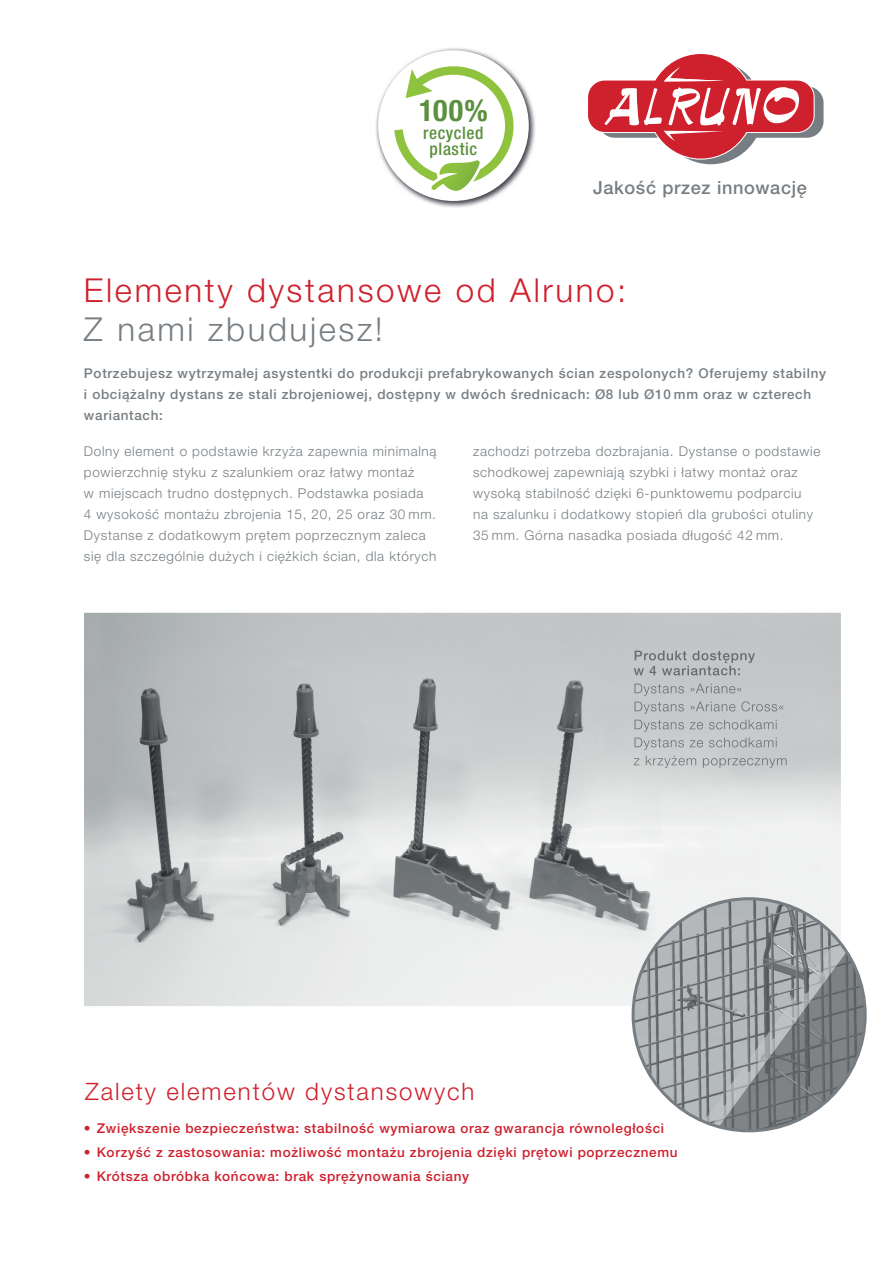
<style>
.page{position:relative;width:893px;height:1263px;background:#fff}
.page>*{position:absolute;margin:0;border:0;box-sizing:border-box;transform-origin:0 0}
.t1{font:300 33px "Helvetica Neue LT Pro";letter-spacing:.08em;color:#cf202d}
.t2{font:300 33px "Helvetica Neue LT Pro";letter-spacing:.08em;color:#777e83}
.t3{font:700 condensed 29.85px "Helvetica Neue LT Pro";color:#5c903e}
.t4{font:300 24px "Helvetica Neue LT Pro";letter-spacing:.08em;color:#cf202d}
.t5{font:500 18.15px "Helvetica Neue LT Pro";letter-spacing:.035em;color:#777e83}
.t6{font:500 condensed 17.4px/15.8px "Helvetica Neue LT Pro";letter-spacing:.035em;color:#5c903e;text-align:center}
.t7{font:300 13.5px/21px "Helvetica Neue LT Pro";letter-spacing:.05em;color:#777e83}
.t8{font:500 13.5px/21px "Helvetica Neue LT Pro";letter-spacing:.05em;color:#777e83}
.t9{font:500 13.5px "Helvetica Neue LT Pro";letter-spacing:.05em;color:#cf202d}
</style>
<div class="page">
<img style="left:84px;top:613px;width:757px;height:393px">
<img style="left:633px;top:899px;width:232px;height:232px;border-radius:116px">
<img style="left:375px;top:48px;width:161px;height:160px">
<div style="left:378px;top:50px;width:151px;height:151px;background:#fff;border-radius:50%"></div>
<svg style="left:394px;top:63px;width:128px;height:128px"></svg>
<img style="left:635px;top:651px;width:120px;height:12px">
<img style="left:634px;top:666px;width:106px;height:9px">
<img style="left:635px;top:684px;width:106px;height:12px">
<img style="left:635px;top:701px;width:148px;height:13px">
<img style="left:635px;top:720px;width:142px;height:12px">
<img style="left:635px;top:738px;width:142px;height:12px">
<img style="left:634px;top:756px;width:153px;height:12px">
<svg style="left:588px;top:54px;width:235px;height:110px"></svg>
<h2 class="t3" style="left:419px;top:92px;width:70px">100%</h2>
<p class="t6" style="left:423px;top:125px;width:62px">recycled plastic</p>
<h3 class="t5" style="left:593px;top:177px;width:215px">Jakość przez innowację</h3>
<h1 class="t1" style="left:84px;top:270px;width:544px">Elementy dystansowe od Alruno:</h1>
<h1 class="t2" style="left:84px;top:309px;width:300px">Z nami zbudujesz!</h1>
<p class="t8" style="left:84px;top:362px;width:744px">Potrzebujesz wytrzymałej asystentki do produkcji prefabrykowanych ścian zespolonych? Oferujemy stabilny i obciążalny dystans ze stali zbrojeniowej, dostępny w dwóch średnicach: Ø8 lub Ø10 mm oraz w czterech wariantach:</p>
<p class="t7" style="left:84px;top:441px;width:354px">Dolny element o podstawie krzyża zapewnia minimalną powierzchnię styku z szalunkiem oraz łatwy montaż<br>w miejscach trudno dostępnych. Podstawka posiada<br>4 wysokość montażu zbrojenia 15, 20, 25 oraz 30 mm.<br>Dystanse z dodatkowym prętem poprzecznym zaleca się dla szczególnie dużych i ciężkich ścian, dla których</p>
<p class="t7" style="left:473px;top:441px;width:349px">zachodzi potrzeba dozbrajania. Dystanse o podstawie schodkowej zapewniają szybki i łatwy montaż oraz wysoką stabilność dzięki 6-punktowemu podparciu<br>na szalunku i dodatkowy stopień dla grubości otuliny 35 mm. Górna nasadka posiada długość 42 mm.</p>
<h3 class="t4" style="left:85px;top:1077px;width:391px">Zalety elementów dystansowych</h3>
<p class="t9" style="left:84px;top:1120px;width:582px">• Zwiększenie bezpieczeństwa: stabilność wymiarowa oraz gwarancja równoległości</p>
<p class="t9" style="left:84px;top:1144px;width:595px">• Korzyść z zastosowania: możliwość montażu zbrojenia dzięki prętowi poprzecznemu</p>
<p class="t9" style="left:84px;top:1168px;width:387px">• Krótsza obróbka końcowa: brak sprężynowania ściany</p>
</div>
